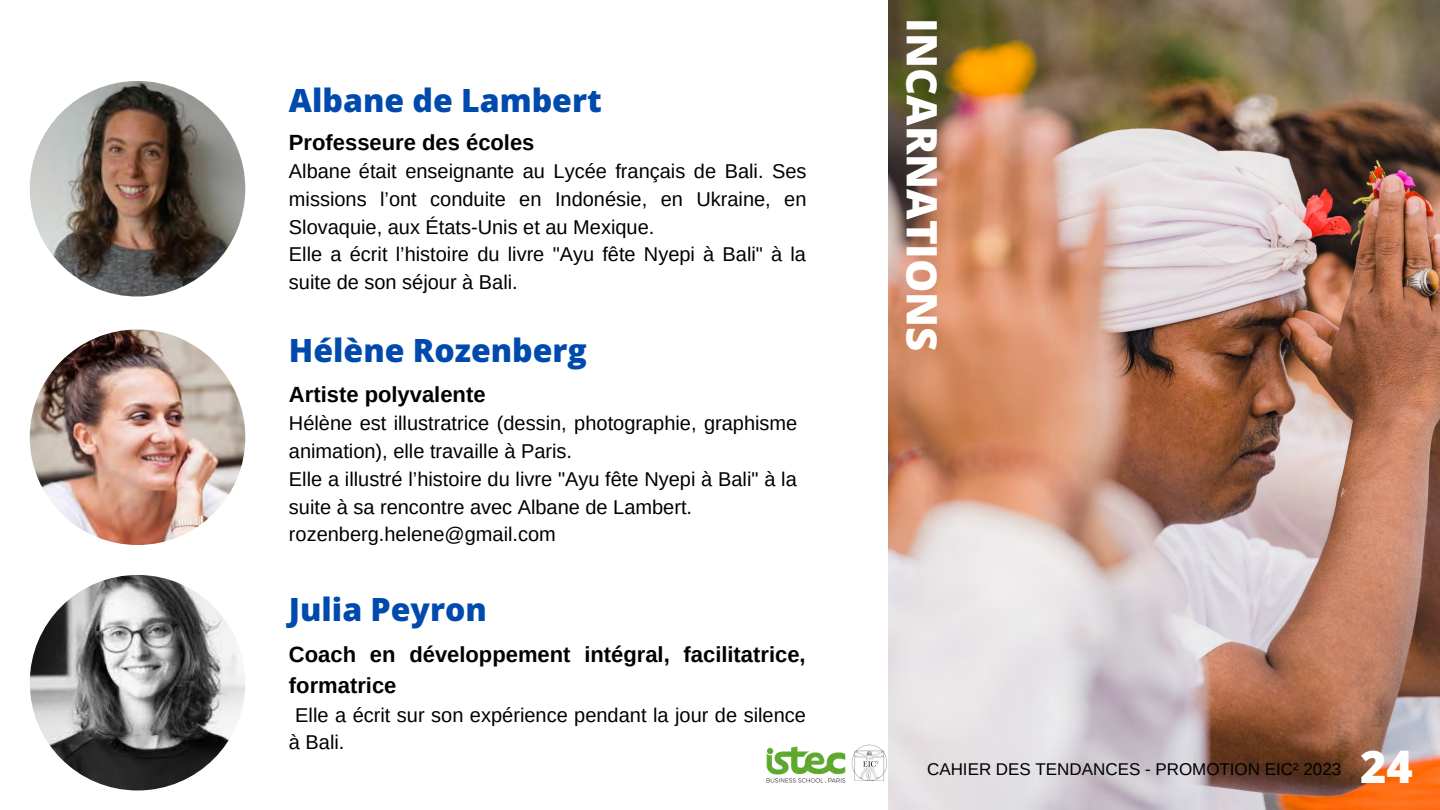
<style>
.page{position:relative;width:1440px;height:810px;background:#fff}
.page>*{position:absolute;margin:0;border:0;box-sizing:border-box;transform-origin:0 0}
.t1{font:800 45px "Open Sans";color:#fff}
.t2{font:800 42px "Open Sans";color:#fff}
.t3{font:800 32px "Open Sans";color:#004aad}
.t4{font:700 22px/30.8px "Arimo";color:#000}
.t5{font:20px/27.8px "Arimo";color:#000}
.t6{font:17px "Arimo";color:#000}
</style>
<div class="page">
<img style="left:30px;top:81px;width:215px;height:216px;border-radius:50%">
<img style="left:30px;top:329px;width:215px;height:216px;border-radius:50%">
<img style="left:888px;top:0;width:552px;height:810px">
<img style="left:30px;top:575px;width:215px;height:215px;border-radius:50%">
<img style="left:766px;top:746px;width:80px;height:37px">
<img style="left:851px;top:745px;width:36px;height:36px">
<h3 class="t3" style="left:289px;top:77px;width:314px">Albane de Lambert</h3>
<p class="t4" style="left:289px;top:127px;width:247px">Professeure des écoles</p>
<p class="t5" style="left:289px;top:157px;width:519px">Albane était enseignante au Lycée français de Bali. Ses missions l’ont conduite en Indonésie, en Ukraine, en Slovaquie, aux États-Unis et au Mexique.<br>Elle a écrit l’histoire du livre "Ayu fête Nyepi à Bali" à la suite de son séjour à Bali.</p>
<h3 class="t3" style="left:289px;top:328px;width:299px">Hélène Rozenberg</h3>
<p class="t4" style="left:289px;top:379px;width:198px">Artiste polyvalente</p>
<p class="t5" style="left:289px;top:410px;width:510px">Hélène est illustratrice (dessin, photographie, graphisme animation), elle travaille à Paris.<br>Elle a illustré l’histoire du livre "Ayu fête Nyepi à Bali" à la suite à sa rencontre avec Albane de Lambert. rozenberg.helene@gmail.com</p>
<h3 class="t3" style="left:289px;top:586px;width:199px">Julia Peyron</h3>
<p class="t4" style="left:289px;top:639px;width:518px">Coach en développement intégral, facilitatrice, formatrice</p>
<p class="t5" style="left:289px;top:701px;width:518px;text-indent:6px">Elle a écrit sur son expérience pendant la jour de silence à Bali.</p>
<h2 class="t2" style="left:952px;top:18px;width:335px;rotate:90deg">INCARNATIONS</h2>
<p class="t6" style="left:927px;top:759px;width:416px">CAHIER DES TENDANCES - PROMOTION EIC² 2023</p>
<h1 class="t1" style="left:1360px;top:735px;width:54px">24</h1>
</div>
